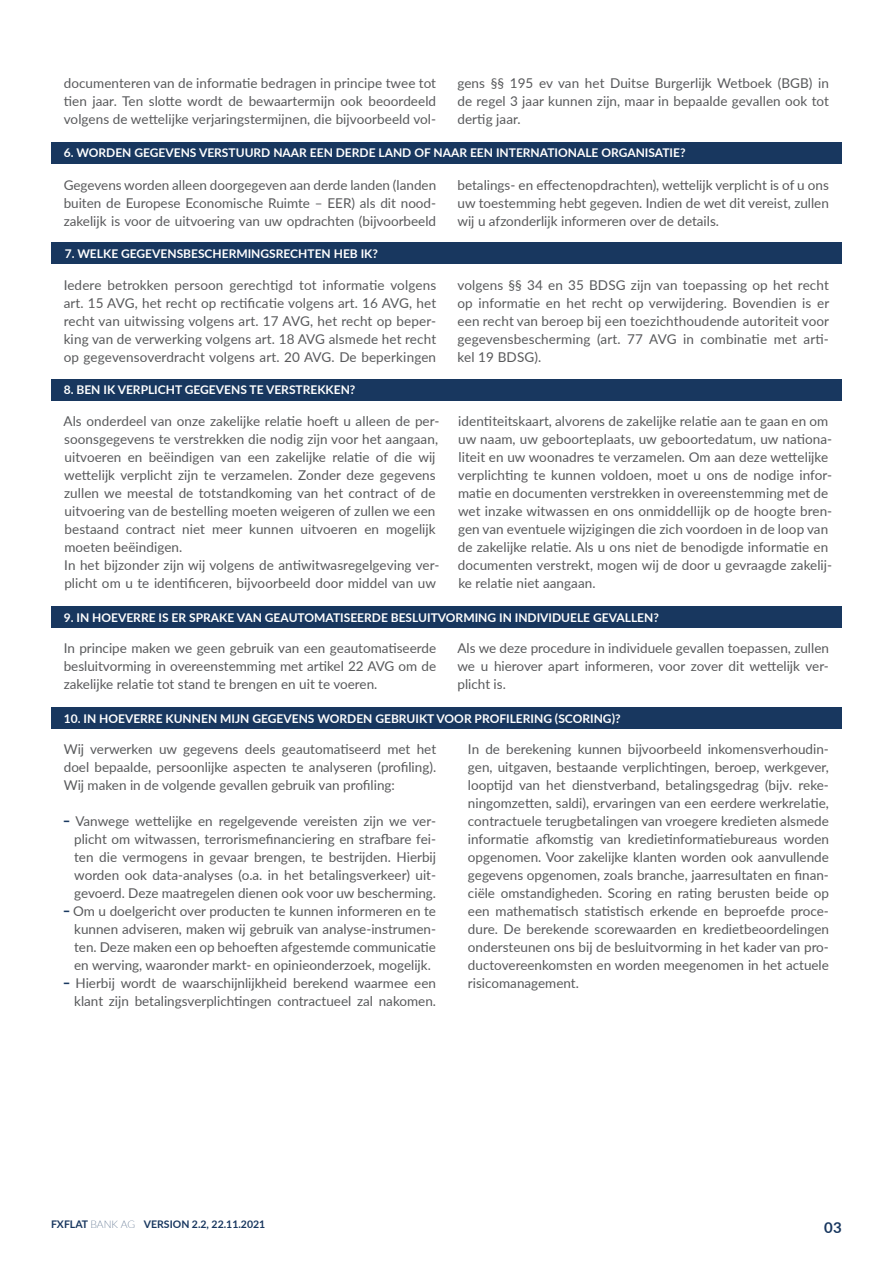
<style>
.page{position:relative;width:893px;height:1263px;background:#fff}
.page>*{position:absolute;margin:0;border:0;box-sizing:border-box;transform-origin:0 0}
.t1{font:700 15px "Lato";color:#18375f}
.t2{font:13.5px/18px "Lato";color:#58595b;text-align:justify}
.t3{font:700 12px "Lato";color:#fff}
.t4{font:700 10.5px "Lato";color:#18375f}
.s1{font-weight:100}
</style>
<div class="page">
<div style="left:51px;top:142px;width:791px;height:22px;background:#18375f"></div>
<div style="left:51px;top:243px;width:791px;height:21px;background:#18375f"></div>
<div style="left:51px;top:379px;width:791px;height:22px;background:#18375f"></div>
<div style="left:51px;top:606px;width:791px;height:21px;background:#18375f"></div>
<div style="left:51px;top:707px;width:791px;height:22px;background:#18375f"></div>
<p class="t2" style="left:64px;top:74px;width:374px">documenteren van de informatie bedragen in principe twee tot tien jaar. Ten slotte wordt de bewaartermijn ook beoordeeld volgens de wettelijke verjaringstermijnen, die bijvoorbeeld vol-</p>
<p class="t2" style="left:457px;top:74px;width:373px">gens §§ 195 ev van het Duitse Burgerlijk Wetboek (BGB) in de regel 3 jaar kunnen zijn, maar in bepaalde gevallen ook tot dertig jaar.</p>
<p class="t3" style="left:64px;top:144px;width:623px">6. WORDEN GEGEVENS VERSTUURD NAAR EEN DERDE LAND OF NAAR EEN INTERNATIONALE ORGANISATIE?</p>
<p class="t2" style="left:64px;top:175px;width:374px">Gegevens worden alleen doorgegeven aan derde landen (landen buiten de Europese Economische Ruimte – EER) als dit nood&shy;zakelijk is voor de uitvoering van uw opdrachten (bijvoorbeeld</p>
<p class="t3" style="left:65px;top:244px;width:315px">7. WELKE GEGEVENSBESCHERMINGSRECHTEN HEB IK?</p>
<p class="t2" style="left:64px;top:275px;width:374px">Iedere betrokken persoon gerechtigd tot informatie volgens art. 15 AVG, het recht op rectificatie volgens art. 16 AVG, het recht van uitwissing volgens art. 17 AVG, het recht op beper&shy;king van de verwerking volgens art. 18 AVG alsmede het recht op gegevensoverdracht volgens art. 20 AVG. De beperkingen</p>
<p class="t3" style="left:64px;top:381px;width:293px">8. BEN IK VERPLICHT GEGEVENS TE VERSTREKKEN?</p>
<p class="t2" style="left:64px;top:412px;width:377px;text-align:left">Als onderdeel van onze zakelijke relatie hoeft u alleen de per&shy;soonsgegevens te verstrekken die nodig zijn voor het aangaan, uitvoeren en beëindigen van een zakelijke relatie of die wij wettelijk verplicht zijn te verzamelen. Zonder deze gegevens zullen we meestal de totstandkoming van het contract of de uitvoering van de bestelling moeten weigeren of zullen we een bestaand contract niet meer kunnen uitvoeren en mogelijk moeten beëindigen.<br>In het bijzonder zijn wij volgens de antiwitwasregelgeving ver&shy;plicht om u te identificeren, bijvoorbeeld door middel van uw</p>
<p class="t2" style="left:457px;top:175px;width:373px">betalings- en effectenopdrachten), wettelijk verplicht is of u ons uw toestemming hebt gegeven. Indien de wet dit vereist, zullen wij u afzonderlijk informeren over de details.</p>
<p class="t2" style="left:457px;top:275px;width:373px">volgens §§ 34 en 35 BDSG zijn van toepassing op het recht op informatie en het recht op verwijdering. Bovendien is er een recht van beroep bij een toezichthoudende autoriteit voor gegevensbescherming (art. 77 AVG in combinatie met arti&shy;kel 19 BDSG).</p>
<p class="t2" style="left:458px;top:412px;width:376px;text-align:left">identiteitskaart, alvorens de zakelijke relatie aan te gaan en om uw naam, uw geboorteplaats, uw geboortedatum, uw nationa&shy;liteit en uw woonadres te verzamelen. Om aan deze wettelijke verplichting te kunnen voldoen, moet u ons de nodige infor&shy;matie en documenten verstrekken in overeenstemming met de wet inzake witwassen en ons onmiddellijk op de hoogte bren&shy;gen van eventuele wijzigingen die zich voordoen in de loop van de zakelijke relatie. Als u ons niet de benodigde informatie en documenten verstrekt, mogen wij de door u gevraagde zakelij&shy;ke relatie niet aangaan.</p>
<p class="t3" style="left:64px;top:608px;width:597px">9. IN HOEVERRE IS ER SPRAKE VAN GEAUTOMATISEERDE BESLUITVORMING IN INDIVIDUELE GEVALLEN?</p>
<p class="t2" style="left:64px;top:638px;width:374px">In principe maken we geen gebruik van een geautomatiseerde besluitvorming in overeenstemming met artikel 22 AVG om de zakelijke relatie tot stand te brengen en uit te voeren.</p>
<p class="t2" style="left:457px;top:638px;width:373px">Als we deze procedure in individuele gevallen toepassen, zullen we u hierover apart informeren, voor zover dit wettelijk ver&shy;plicht is.</p>
<p class="t3" style="left:64px;top:709px;width:558px">10. IN HOEVERRE KUNNEN MIJN GEGEVENS WORDEN GEBRUIKT VOOR PROFILERING (SCORING)?</p>
<p class="t2" style="left:64px;top:740px;width:374px">Wij verwerken uw gegevens deels geautomatiseerd met het doel bepaalde, persoonlijke aspecten te analyseren (profiling).<br>Wij maken in de volgende gevallen gebruik van profiling:</p>
<p class="t2" style="left:64px;top:811px;width:374px"><sup>_</sup> Vanwege wettelijke en regelgevende vereisten zijn we ver-</p>
<p class="t2" style="left:74px;top:829px;width:363px">plicht om witwassen, terrorismefinanciering en strafbare fei-</p>
<p class="t2" style="left:74px;top:847px;width:363px">ten die vermogens in gevaar brengen, te bestrijden. Hierbij</p>
<p class="t2" style="left:74px;top:865px;width:363px">worden ook data-analyses (o.a. in het betalingsverkeer) uit-</p>
<p class="t2" style="left:74px;top:883px;width:363px">gevoerd. Deze maatregelen dienen ook voor uw bescherming.</p>
<p class="t2" style="left:64px;top:901px;width:374px"><sup>_</sup> Om u doelgericht over producten te kunnen informeren en te</p>
<p class="t2" style="left:74px;top:919px;width:363px">kunnen adviseren, maken wij gebruik van analyse-instrumen-</p>
<p class="t2" style="left:74px;top:937px;width:363px">ten. Deze maken een op behoeften afgestemde communicatie</p>
<p class="t2" style="left:74px;top:955px;width:358px">en werving, waaronder markt- en opinieonderzoek, mogelijk.</p>
<p class="t2" style="left:64px;top:973px;width:374px"><sup>_</sup> Hierbij wordt de waarschijnlijkheid berekend waarmee een</p>
<p class="t2" style="left:74px;top:991px;width:363px">klant zijn betalingsverplichtingen contractueel zal nakomen.</p>
<p class="t2" style="left:468px;top:740px;width:362px">In de berekening kunnen bijvoorbeeld inkomensverhoudin&shy;gen, uitgaven, bestaande verplichtingen, beroep, werkgever, looptijd van het dienstverband, betalingsgedrag (bijv. reke&shy;ningomzetten, saldi), ervaringen van een eerdere werkrelatie, contractuele terugbetalingen van vroegere kredieten alsmede informatie afkomstig van kredietinformatiebureaus worden opgenomen. Voor zakelijke klanten worden ook aanvullende gegevens opgenomen, zoals branche, jaarresultaten en finan&shy;ciële omstandigheden. Scoring en rating berusten beide op een mathematisch statistisch erkende en beproefde proce&shy;dure. De berekende scorewaarden en kredietbeoordelingen ondersteunen ons bij de besluitvorming in het kader van pro&shy;ductovereenkomsten en worden meegenomen in het actuele risicomanagement.</p>
<p class="t4" style="left:51px;top:1217px;width:216px">FXFLAT <span class="s1">BANK AG</span> VERSION 2.2, 22.11.2021</p>
<p class="t1" style="left:824px;top:1216px;width:19px">03</p>
</div>
